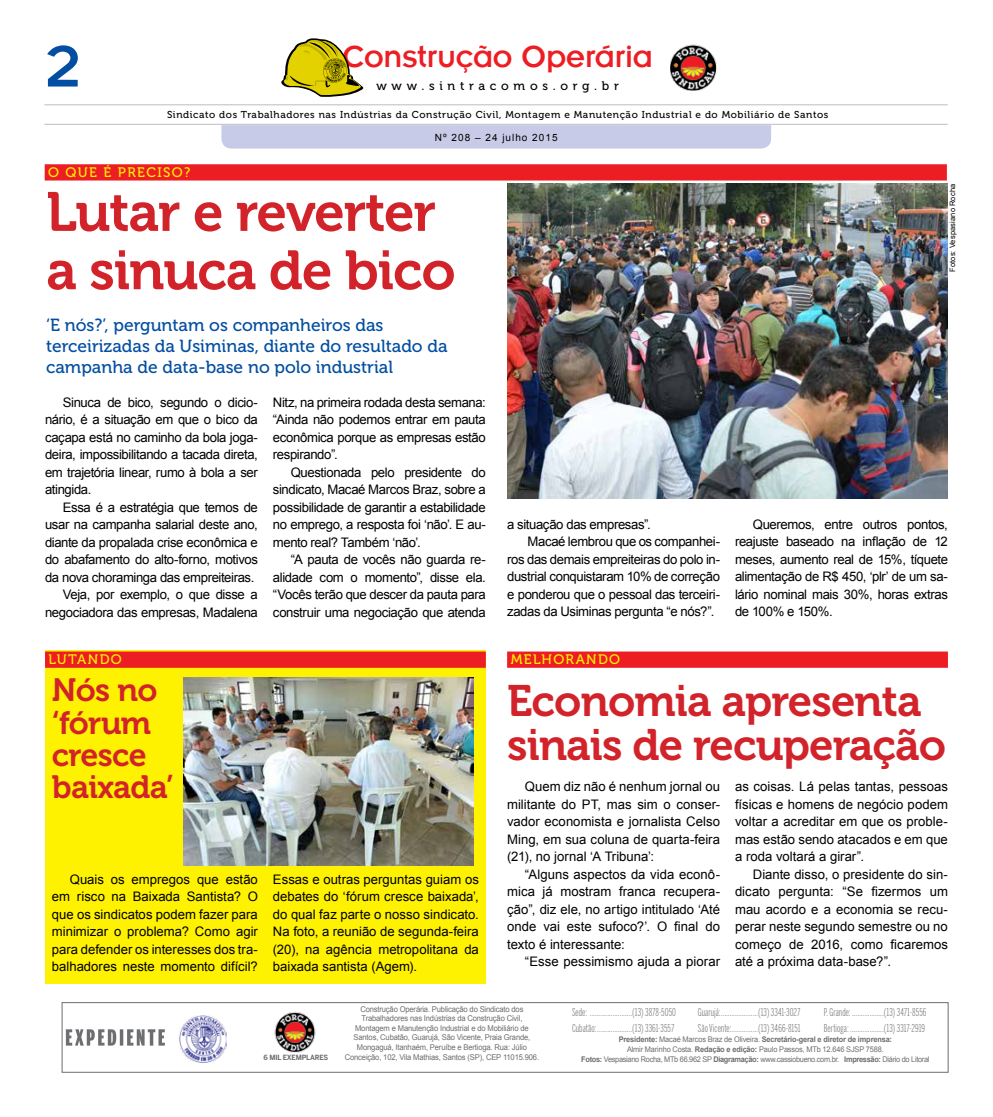
<style>
.page{position:relative;width:993px;height:1117px;background:#fff}
.page>*{position:absolute;margin:0;border:0;box-sizing:border-box;transform-origin:0 0}
.t1{font:60.25px "Emblem";color:#034ea2}
.t2{font:54.88px/58.4px "Museo 700";letter-spacing:-.02em;color:#d2232a}
.t3{font:43.75px/43.9px "Museo 700";letter-spacing:-.02em;color:#d2232a}
.t4{font:32.12px/32.1px "Museo 700";letter-spacing:-.02em;color:#d2232a}
.t5{font:31.25px "Emblem";letter-spacing:-.01em;color:#ed1d24}
.t6{font:17.5px/21px "Museo 500";color:#034ea2}
.t7{font:13.75px "Museo 500";letter-spacing:.1em;color:#fff200}
.t8{font:13.12px/17.5px "Arial";letter-spacing:-.025em;color:#000;text-align:justify}
.t9{font:13.12px "Arial";color:#000}
.t10{font:12.38px "Museo 500";letter-spacing:.38em;color:#000}
.t11{font:300 10.75px/15.8px "Benton Sans Extra Comp";letter-spacing:.01em;color:#6d6e71}
.t12{font:10px "Museo 500";letter-spacing:.06em;color:#000}
.t13{font:10px "Arial";letter-spacing:.1em;color:#000}
.t14{font:8px/9.6px "Arial";letter-spacing:-.02em;color:#6d6e71;text-align:center;scale:.95 1}
.t15{font:7.75px/10.2px "Arial";letter-spacing:-.04em;color:#6d6e71;text-align:center;scale:.95 1}
.t16{font:7.5px "Arial";letter-spacing:.02em;color:#000}
.t17{font:700 7.12px "Benton Sans";letter-spacing:-.02em;color:#6d6e71;scale:.95 1}
.s1{font-weight:700}
</style>
<div class="page">
<img style="left:670px;top:44px;width:46px;height:46px">
<hr style="left:44px;top:124px;width:903px;height:1px;background:#bcbec0">
<hr style="left:44px;top:104px;width:903px;height:1px;background:#bcbec0">
<div style="left:221px;top:125px;width:549px;height:23px;background:#c7cbe7"></div>
<svg style="left:281px;top:38px;width:82px;height:59px"></svg>
<img style="left:507px;top:183px;width:440px;height:315px">
<div style="left:45px;top:650px;width:440px;height:333px;background:#fff200"></div>
<svg style="left:66px;top:1029px;width:99px;height:16px"></svg>
<img style="left:179px;top:1015px;width:47px;height:46px">
<img style="left:274px;top:1012px;width:42px;height:40px">
<div style="left:62px;top:1002px;width:886px;height:70px;border:1px solid #6d6e71"></div>
<div style="left:45px;top:164px;width:901px;height:16px;background:#ed1d24"></div>
<div style="left:507px;top:651px;width:440px;height:16px;background:#ed1d24"></div>
<div style="left:45px;top:651px;width:440px;height:16px;background:#ed1d24"></div>
<img style="left:183px;top:677px;width:290px;height:188px">
<h1 class="t1" style="left:45px;top:36px;width:37px">2</h1>
<h3 class="t5" style="left:342px;top:41px;width:312px">Construção Operária</h3>
<p class="t10" style="left:376px;top:78px;width:244px">www.sintracomos.org.br</p>
<p class="t12" style="left:167px;top:109px;width:662px">Sindicato dos Trabalhadores nas Indústrias da Construção Civil, Montagem e Manutenção Industrial e do Mobiliário de Santos</p>
<p class="t13" style="left:435px;top:130px;width:124px">Nº 208 – 24 julho 2015</p>
<p class="t7" style="left:48px;top:165px;width:144px">O QUE É PRECISO?</p>
<h2 class="t2" style="left:46px;top:183px;width:411px">Lutar e reverter a sinuca de bico</h2>
<h3 class="t6" style="left:46px;top:314px;width:403px">‘E nós?’, perguntam os companheiros das terceirizadas da Usiminas, diante do resultado da campanha de data-base no polo industrial</h3>
<p class="t16" style="left:947px;top:272px;width:90px;rotate:-90deg">Fotos: Vespasiano Rocha</p>
<p class="t8" style="left:45px;top:393px;width:214px;text-indent:18px">Sinuca de bico, segundo o dicio&shy;nário, é a situação em que o bico da caçapa está no caminho da bola joga&shy;deira, impossibilitando a tacada direta, em trajetória linear, rumo à bola a ser atingida.</p>
<p class="t8" style="left:45px;top:498px;width:214px;text-align:right">Essa é a estratégia que temos de usar na campanha salarial deste ano, diante da propalada crise econômica e do abafamento do alto-forno, motivos da nova choraminga das empreiteiras.<br>Veja, por exemplo, o que disse a negociadora das empresas, Madalena</p>
<p class="t8" style="left:273px;top:393px;width:214px">Nitz, na primeira rodada desta semana: “Ainda não podemos entrar em pauta econômica porque as empresas estão respirando”.</p>
<p class="t8" style="left:273px;top:463px;width:214px;text-indent:18px">Questionada pelo presidente do sindicato, Macaé Marcos Braz, sobre a possibilidade de garantir a estabilidade no emprego, a resposta foi ‘não’. E au&shy;mento real? Também ‘não’.</p>
<p class="t8" style="left:273px;top:551px;width:214px;text-indent:18px">“A pauta de vocês não guarda re&shy;alidade com o momento”, disse ela. “Vocês terão que descer da pauta para construir uma negociação que atenda</p>
<p class="t8" style="left:507px;top:515px;width:145px">a situação das empresas”.</p>
<p class="t8" style="left:527px;top:533px;width:194px">Macaé lembrou que os companhei-</p>
<p class="t8" style="left:507px;top:550px;width:214px">ros das demais empreiteiras do polo in-</p>
<p class="t8" style="left:507px;top:568px;width:214px">dustrial conquistaram 10% de correção</p>
<p class="t8" style="left:507px;top:585px;width:214px">e ponderou que o pessoal das terceiri-</p>
<p class="t8" style="left:507px;top:603px;width:208px">zadas da Usiminas pergunta “e nós?”.</p>
<p class="t8" style="left:734px;top:515px;width:214px;text-indent:18px">Queremos, entre outros pontos, reajuste baseado na inflação de 12 meses, aumento real de 15%, tíquete alimentação de R$ 450, ‘plr’ de um sa&shy;lário nominal mais 30%, horas extras de 100% e 150%.</p>
<p class="t7" style="left:49px;top:651px;width:75px">LUTANDO</p>
<p class="t7" style="left:510px;top:651px;width:111px">MELHORANDO</p>
<h3 class="t3" style="left:507px;top:679px;width:440px">Economia apresenta sinais de recuperação</h3>
<h3 class="t4" style="left:52px;top:674px;width:123px">Nós no ‘fórum cresce baixada’</h3>
<p class="t8" style="left:507px;top:778px;width:214px;text-indent:18px">Quem diz não é nenhum jornal ou militante do PT, mas sim o conser&shy;vador economista e jornalista Celso Ming, em sua coluna de quarta-feira (21), no jornal ‘A Tribuna’:</p>
<p class="t8" style="left:507px;top:865px;width:214px;text-indent:18px">“Alguns aspectos da vida econô&shy;mica já mostram franca recupera&shy;ção”, diz ele, no artigo intitulado ‘Até onde vai este sufoco?’. O final do texto é interessante:</p>
<p class="t9" style="left:524px;top:952px;width:197px">“Esse pessimismo ajuda a piorar</p>
<p class="t8" style="left:734px;top:777px;width:214px">as coisas. Lá pelas tantas, pessoas físicas e homens de negócio podem voltar a acreditar em que os proble&shy;mas estão sendo atacados e em que a roda voltará a girar”.</p>
<p class="t8" style="left:734px;top:865px;width:214px;text-indent:18px">Diante disso, o presidente do sin&shy;dicato pergunta: “Se fizermos um mau acordo e a economia se recu&shy;perar neste segundo semestre ou no começo de 2016, como ficaremos até a próxima data-base?”.</p>
<p class="t8" style="left:52px;top:870px;width:207px;text-indent:18px">Quais os empregos que estão em risco na Baixada Santista? O que os sindicatos podem fazer para minimizar o problema? Como agir para defender os interesses dos tra&shy;balhadores neste momento difícil?</p>
<p class="t8" style="left:273px;top:870px;width:207px">Essas e outras perguntas guiam os debates do ‘fórum cresce baixada’, do qual faz parte o nosso sindicato.<br>Na foto, a reunião de segunda-feira (20), na agência metropolitana da baixada santista (Agem).</p>
<p class="t17" style="left:263px;top:1052px;width:70px">6 MIL EXEMPLARES</p>
<p class="t14" style="left:345px;top:1003px;width:206px">Construção Operária. Publicação do Sindicato dos Trabalhadores nas Indústrias da Construção Civil, Montagem e Manutenção Industrial e do Mobiliário de Santos, Cubatão, Guarujá, São Vicente, Praia Grande, Mongaguá, Itanhaém, Peruíbe e Bertioga. Rua: Júlio Conceição, 102, Vila Mathias, Santos (SP), CEP 11015.906.</p>
<p class="t11" style="left:572px;top:1004px;width:105px">Sede: ........................(13) 3878-5050<br>Cubatão:....................(13) 3361-3557</p>
<p class="t11" style="left:697px;top:1004px;width:104px">Guarujá:.....................(13) 3341-3027<br>São Vicente:...............(13) 3466-8151</p>
<p class="t11" style="left:823px;top:1004px;width:104px">P. Grande: ..................(13) 3471-8556<br>Bertioga: ...................(13) 3317-2919</p>
<p class="t15" style="left:581px;top:1033px;width:368px"><span class="s1">Presidente:</span> Macaé Marcos Braz de Oliveira. <span class="s1">Secretário-geral e diretor de imprensa:<br></span>Almir Marinho Costa. <span class="s1">Redação e edição:</span> Paulo Passos, MTb 12.646 SJSP 7588.<br><span class="s1">Fotos:</span> Vespasiano Rocha, MTb 66.962 SP <span class="s1">Diagramação:</span> www.cassiobueno.com.br. <span class="s1">Impressão:</span> Diário do Litoral</p>
</div>
